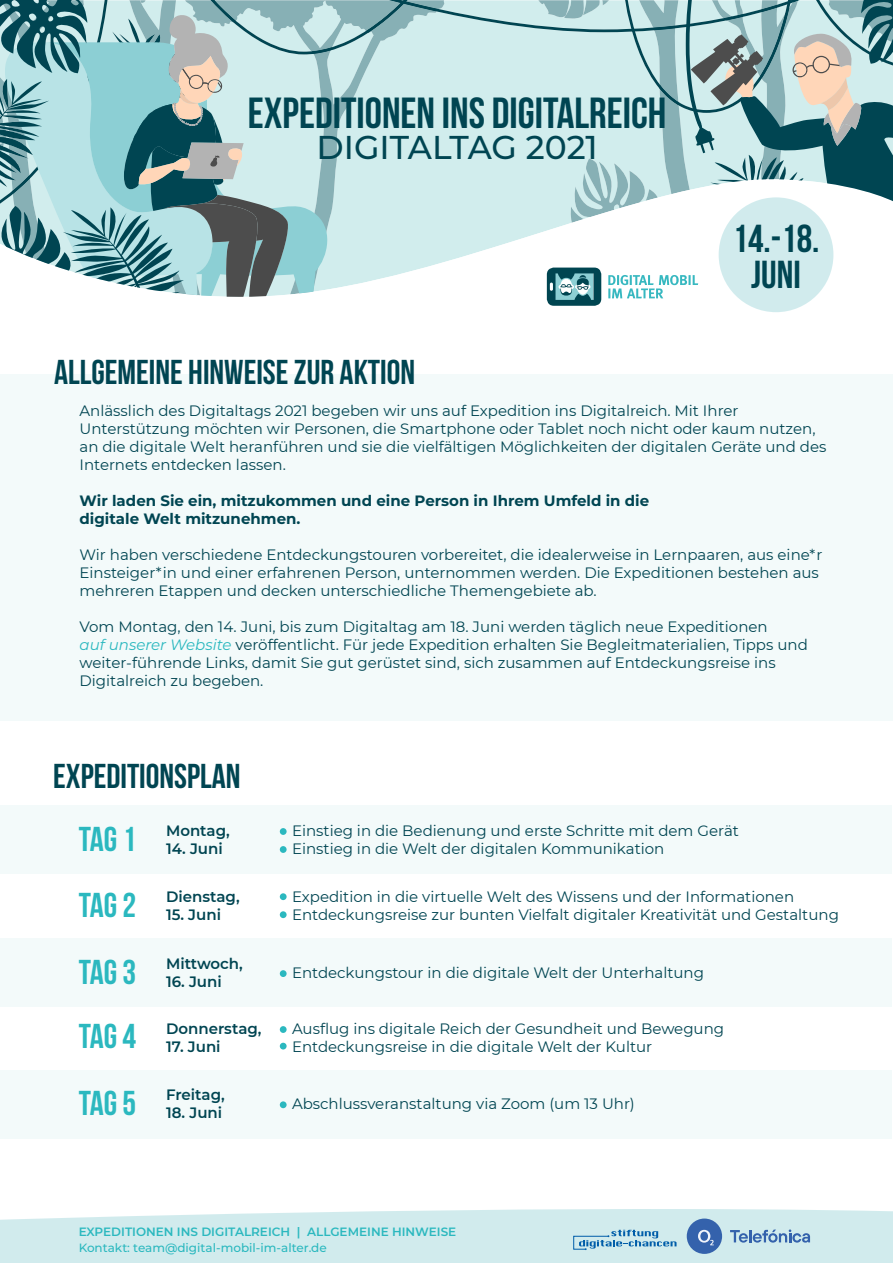
<style>
.page{position:relative;width:893px;height:1263px;background:#fff}
.page>*{position:absolute;margin:0;border:0;box-sizing:border-box;transform-origin:0 0}
.t1{font:43.5px "Bebas Neue";color:#004552}
.t2{font:39px/36px "Bebas Neue";color:#004552;text-align:center}
.t3{font:34.5px "Bebas Neue";color:#004552}
.t4{font:34.5px/66.4px "Bebas Neue";letter-spacing:-.02em;color:#2bb8bf;text-align:justify}
.t5{font:500 33px "Montserrat";color:#004552}
.t6{font:15px/18px "Montserrat";color:#004552}
.t7{font:700 15px/18px "Montserrat";color:#004552}
.t8{font:600 15px "Montserrat";color:#004552}
.t9{font:600 12px "Montserrat";color:#2bb8bf}
.t10{font:500 12px "Montserrat";color:#2bb8bf}
.s1{font-style:italic;color:#2bb8bf}
</style>
<div class="page">
<div style="left:0;top:374px;width:893px;height:347px;background:#f3fafa"></div>
<div style="left:0;top:938px;width:892px;height:68px;background:#f3fafa"></div>
<div style="left:0;top:806px;width:892px;height:68px;background:#f3fafa"></div>
<div style="left:0;top:1070px;width:892px;height:68px;background:#f3fafa"></div>
<svg style="left:444px;top:221px;width:94px;height:41px;fill:#d1eded"></svg>
<div style="left:444px;top:0;width:94px;height:221px;background:#d1eded"></div>
<svg style="left:0;top:0;width:444px;height:297px;background:#a1c5c7"></svg>
<div style="left:0;top:1209px;width:893px;height:54px;background:#d1ebed"></div>
<svg style="left:574px;top:1230px;width:102px;height:20px;background:#9fc9dc"></svg>
<svg style="left:730px;top:1229px;width:80px;height:13px"></svg>
<div style="left:687px;top:1218px;width:35px;height:36px;background:#3462ac;border-radius:50%"></div>
<svg style="left:698px;top:1230px;width:16px;height:15px"></svg>
<svg style="left:538px;top:0;width:355px;height:306px"></svg>
<div style="left:280px;top:970px;width:7px;height:7px;background:#2bb8bf;border-radius:50%"></div>
<div style="left:280px;top:1026px;width:7px;height:7px;background:#2bb8bf;border-radius:50%"></div>
<div style="left:280px;top:1043px;width:7px;height:6px;background:#2bb8bf;border-radius:50%"></div>
<div style="left:280px;top:1101px;width:7px;height:7px;background:#2bb8bf;border-radius:50%"></div>
<div style="left:280px;top:911px;width:7px;height:7px;background:#2bb8bf;border-radius:50%"></div>
<div style="left:280px;top:893px;width:7px;height:7px;background:#2bb8bf;border-radius:50%"></div>
<div style="left:280px;top:828px;width:7px;height:7px;background:#2bb8bf;border-radius:50%"></div>
<div style="left:280px;top:846px;width:7px;height:7px;background:#2bb8bf;border-radius:50%"></div>
<h1 class="t1" style="left:248px;top:89px;width:420px">EXPEDITIONEN INS DIGITALREICH</h1>
<h3 class="t5" style="left:316px;top:124px;width:283px">DIGITALTAG 2021</h3>
<h3 class="t3" style="left:54px;top:353px;width:363px">ALLGEMEINE HINWEISE ZUR AKTION</h3>
<h2 class="t2" style="left:733px;top:220px;width:88px">14.-18.<br>JUNI</h2>
<p class="t6" style="left:80px;top:401px;width:748px">Anlässlich des Digitaltags 2021 begeben wir uns auf Expedition ins Digitalreich. Mit Ihrer Unterstützung möchten wir Personen, die Smartphone oder Tablet noch nicht oder kaum nutzen, an die digitale Welt heranführen und sie die vielfältigen Möglichkeiten der digitalen Geräte und des Internets entdecken lassen.</p>
<p class="t7" style="left:80px;top:491px;width:571px">Wir laden Sie ein, mitzukommen und eine Person in Ihrem Umfeld in die digitale Welt mitzunehmen.</p>
<p class="t6" style="left:80px;top:545px;width:745px">Wir haben verschiedene Entdeckungstouren vorbereitet, die idealerweise in Lernpaaren, aus eine*r<br>Einsteiger*in und einer erfahrenen Person, unternommen werden. Die Expeditionen bestehen aus mehreren Etappen und decken unterschiedliche Themengebiete ab.</p>
<p class="t6" style="left:80px;top:617px;width:730px">Vom Montag, den 14. Juni, bis zum Digitaltag am 18. Juni werden täglich neue Expeditionen<br><span class="s1">auf unserer Website</span> veröffentlicht. Für jede Expedition erhalten Sie Begleitmaterialien, Tipps und weiter-führende Links, damit Sie gut gerüstet sind, sich zusammen auf Entdeckungsreise ins Digitalreich zu begeben.</p>
<h3 class="t3" style="left:53px;top:757px;width:189px">EXPEDITIONSPLAN</h3>
<h3 class="t4" style="left:79px;top:805px;width:59px">TAG 1<br>TAG 2<br>TAG 3</h3>
<h3 class="t4" style="left:79px;top:1003px;width:59px">TAG 4<br>TAG 5</h3>
<p class="t8" style="left:166px;top:820px;width:65px">Montag,</p>
<p class="t8" style="left:166px;top:838px;width:58px">14. Juni</p>
<p class="t8" style="left:166px;top:886px;width:75px">Dienstag,</p>
<p class="t8" style="left:166px;top:904px;width:57px">15. Juni</p>
<p class="t8" style="left:166px;top:953px;width:78px">Mittwoch,</p>
<p class="t8" style="left:166px;top:971px;width:57px">16. Juni</p>
<p class="t8" style="left:166px;top:1018px;width:97px">Donnerstag,</p>
<p class="t8" style="left:166px;top:1036px;width:56px">17. Juni</p>
<p class="t8" style="left:166px;top:1084px;width:60px">Freitag,</p>
<p class="t8" style="left:166px;top:1102px;width:58px">18. Juni</p>
<p class="t6" style="left:292px;top:822px;width:448px">Einstieg in die Bedienung und erste Schritte mit dem Gerät<br>Einstieg in die Welt der digitalen Kommunikation</p>
<p class="t6" style="left:292px;top:887px;width:548px">Expedition in die virtuelle Welt des Wissens und der Informationen<br>Entdeckungsreise zur bunten Vielfalt digitaler Kreativität und Gestaltung</p>
<p class="t6" style="left:292px;top:963px;width:414px">Entdeckungstour in die digitale Welt der Unterhaltung</p>
<p class="t6" style="left:292px;top:1019px;width:434px">Ausflug ins digitale Reich der Gesundheit und Bewegung<br>Entdeckungsreise in die digitale Welt der Kultur</p>
<p class="t6" style="left:292px;top:1094px;width:344px">Abschlussveranstaltung via Zoom (um 13 Uhr)</p>
<p class="t9" style="left:79px;top:1223px;width:379px">EXPEDITIONEN INS DIGITALREICH | ALLGEMEINE HINWEISE</p>
<p class="t10" style="left:79px;top:1239px;width:250px">Kontakt: team@digital-mobil-im-alter.de</p>
</div>
